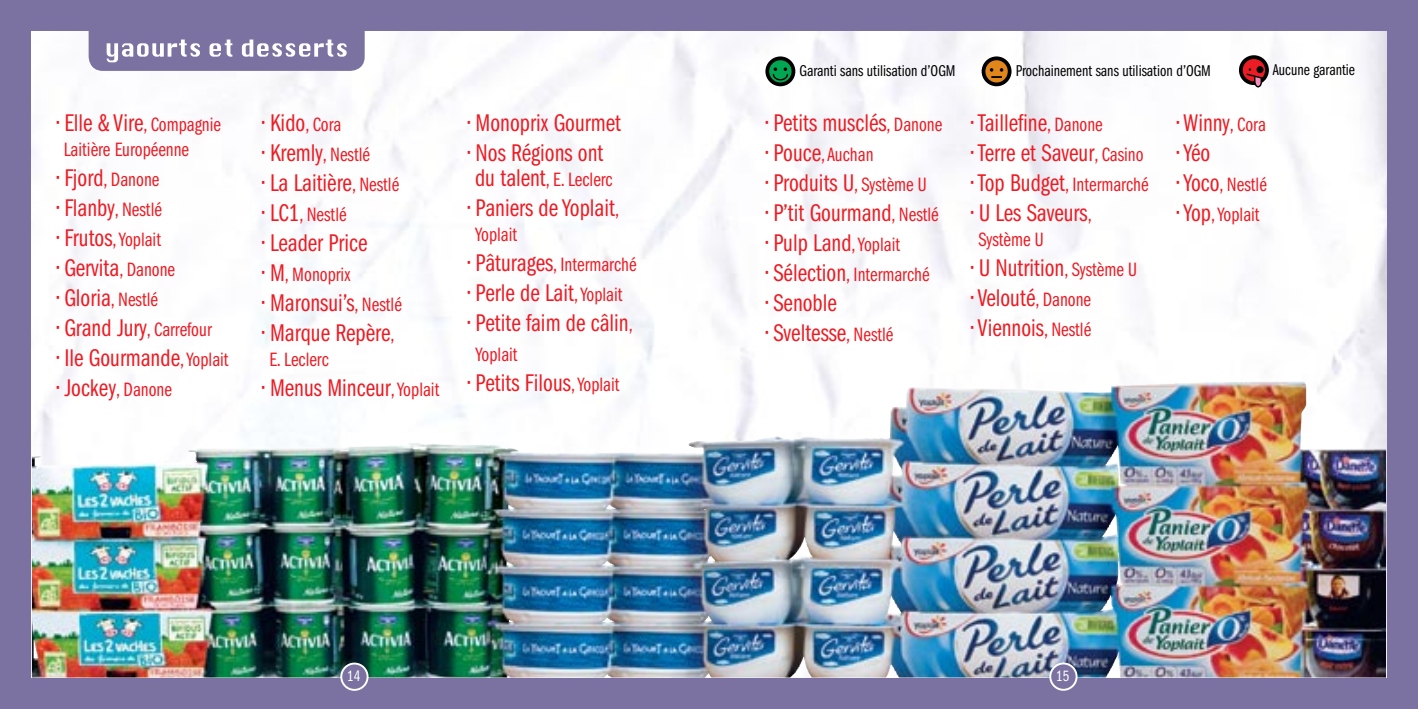
<style>
.page{position:relative;width:1418px;height:709px;background:#fff}
.page>*{position:absolute;margin:0;border:0;box-sizing:border-box;transform-origin:0 0}
.t1{font:25px "ITC Franklin Gothic Std Bk Cp";color:#ed1c24}
.t2{font:20px "ITC Franklin Gothic Std Bk Cp";color:#ed1c24}
.t3{font:16.25px "ITC Franklin Gothic Std Bk Cp";color:#000}
.t4{font:15.5px "ITC Franklin Gothic Std Bk Cp";color:#fff}
.s1{font-size:20px}
.s2{font-size:25px}
</style>
<div class="page">
<div style="left:0;top:0;width:709px;height:709px;background:#7b72a1"></div>
<div style="left:32px;top:32px;width:677px;height:350px;background:#fdfdfe"></div>
<img style="left:32px;top:382px;width:639px;height:295px">
<div style="left:89px;top:13px;width:276px;height:58px;background:#7b72a1;border-radius:14px"></div>
<svg style="left:107px;top:40px;width:240px;height:22px"></svg>
<div style="left:341px;top:663px;width:26px;height:27px;background:#7b72a1;border-radius:50%"></div>
<div style="left:340px;top:662px;width:28px;height:29px;border:2px solid #fff;border-radius:50%"></div>
<div style="left:709px;top:0;width:708px;height:709px;background:#7b72a1"></div>
<div style="left:709px;top:32px;width:676px;height:645px;background:#fff"></div>
<img style="left:671px;top:381px;width:714px;height:296px">
<div style="left:1050px;top:663px;width:26px;height:26px;background:#7b72a1;border-radius:50%"></div>
<div style="left:1049px;top:662px;width:28px;height:28px;border:2px solid #fff;border-radius:50%"></div>
<svg style="left:767px;top:58px;width:26px;height:26px"></svg>
<div style="left:765px;top:56px;width:30px;height:30px;border:4px solid #000;border-radius:50%"></div>
<svg style="left:772px;top:68px;width:16px;height:13px"></svg>
<svg style="left:983px;top:58px;width:26px;height:26px"></svg>
<div style="left:981px;top:56px;width:30px;height:30px;border:4px solid #000;border-radius:50%"></div>
<svg style="left:990px;top:68px;width:13px;height:10px"></svg>
<svg style="left:1240px;top:57px;width:26px;height:26px"></svg>
<div style="left:1238px;top:55px;width:30px;height:30px;border:4px solid #000;border-radius:50%"></div>
<svg style="left:1244px;top:31px;width:22px;height:57px"></svg>
<p class="t1" style="left:57px;top:109px;width:166px">• Elle &amp; Vire<span class="s1">, Compagnie</span></p>
<p class="t2" style="left:64px;top:138px;width:127px">Laitière Européenne</p>
<p class="t2" style="left:57px;top:168px;width:104px"><span class="s2">• Fjord</span>, Danone</p>
<p class="t1" style="left:57px;top:194px;width:107px">• Flanby<span class="s1">, Nestlé</span></p>
<p class="t2" style="left:57px;top:228px;width:106px"><span class="s2">• Frutos</span>, Yoplait</p>
<p class="t1" style="left:57px;top:254px;width:120px">• Gervita<span class="s1">, Danone</span></p>
<p class="t1" style="left:57px;top:284px;width:103px">• Gloria<span class="s1">, Nestlé</span></p>
<p class="t1" style="left:57px;top:314px;width:156px">• Grand Jury<span class="s1">, Carrefour</span></p>
<p class="t1" style="left:57px;top:344px;width:173px">• Ile Gourmande<span class="s1">, Yoplait</span></p>
<p class="t1" style="left:57px;top:374px;width:117px">• Jockey<span class="s1">, Danone</span></p>
<p class="t1" style="left:262px;top:109px;width:80px">• Kido<span class="s1">, Cora</span></p>
<p class="t1" style="left:262px;top:139px;width:109px">• Kremly<span class="s1">, Nestlé</span></p>
<p class="t1" style="left:262px;top:169px;width:138px">• La Laitière<span class="s1">, Nestlé</span></p>
<p class="t2" style="left:262px;top:203px;width:86px"><span class="s2">• LC1</span>, Nestlé</p>
<p class="t1" style="left:262px;top:229px;width:106px">• Leader Price</p>
<p class="t2" style="left:262px;top:263px;width:90px"><span class="s2">• M</span>, Monoprix</p>
<p class="t1" style="left:262px;top:289px;width:141px">• Maronsui’s<span class="s1">, Nestlé</span></p>
<p class="t1" style="left:262px;top:319px;width:134px">• Marque Repère<span class="s1">,</span></p>
<p class="t2" style="left:269px;top:348px;width:61px">E. Leclerc</p>
<p class="t1" style="left:262px;top:374px;width:179px">• Menus Minceur<span class="s1">, Yoplait</span></p>
<p class="t1" style="left:468px;top:109px;width:155px">• Monoprix Gourmet</p>
<p class="t1" style="left:468px;top:139px;width:137px">• Nos Régions ont</p>
<p class="t2" style="left:475px;top:168px;width:139px"><span class="s2">du talent</span>, E. Leclerc</p>
<p class="t1" style="left:468px;top:194px;width:153px">• Paniers de Yoplait<span class="s1">,</span></p>
<p class="t2" style="left:475px;top:223px;width:44px">Yoplait</p>
<p class="t2" style="left:468px;top:253px;width:170px"><span class="s2">• Pâturages</span>, Intermarché</p>
<p class="t1" style="left:468px;top:279px;width:156px">• Perle de Lait<span class="s1">, Yoplait</span></p>
<p class="t1" style="left:468px;top:309px;width:166px">• Petite faim de câlin<span class="s1">,</span></p>
<p class="t2" style="left:475px;top:343px;width:44px">Yoplait</p>
<p class="t1" style="left:468px;top:369px;width:153px">• Petits Filous<span class="s1">, Yoplait</span></p>
<p class="t4" style="left:347px;top:667px;width:15px">14</p>
<p class="t3" style="left:799px;top:62px;width:157px">Garanti sans utilisation d’OGM</p>
<p class="t3" style="left:1015px;top:61px;width:197px">Prochainement sans utilisation d’OGM</p>
<p class="t3" style="left:1272px;top:61px;width:84px">Aucune garantie</p>
<p class="t1" style="left:765px;top:109px;width:178px">• Petits musclés<span class="s1">, Danone</span></p>
<p class="t2" style="left:765px;top:143px;width:109px"><span class="s2">• Pouce</span>, Auchan</p>
<p class="t1" style="left:765px;top:169px;width:162px">• Produits U<span class="s1">, Système U</span></p>
<p class="t1" style="left:765px;top:199px;width:175px">• P’tit Gourmand<span class="s1">, Nestlé</span></p>
<p class="t1" style="left:765px;top:229px;width:136px">• Pulp Land<span class="s1">, Yoplait</span></p>
<p class="t2" style="left:765px;top:263px;width:165px"><span class="s2">• Sélection</span>, Intermarché</p>
<p class="t1" style="left:765px;top:289px;width:73px">• Senoble</p>
<p class="t1" style="left:765px;top:319px;width:129px">• Sveltesse<span class="s1">, Nestlé</span></p>
<p class="t1" style="left:971px;top:109px;width:133px">• Taillefine<span class="s1">, Danone</span></p>
<p class="t1" style="left:971px;top:139px;width:174px">• Terre et Saveur<span class="s1">, Casino</span></p>
<p class="t2" style="left:971px;top:173px;width:179px"><span class="s2">• Top Budget</span>, Intermarché</p>
<p class="t1" style="left:971px;top:199px;width:122px">• U Les Saveurs<span class="s1">,</span></p>
<p class="t2" style="left:978px;top:228px;width:67px">Système U</p>
<p class="t1" style="left:971px;top:254px;width:167px">• U Nutrition<span class="s1">, Système U</span></p>
<p class="t1" style="left:971px;top:284px;width:121px">• Velouté<span class="s1">, Danone</span></p>
<p class="t1" style="left:971px;top:314px;width:121px">• Viennois<span class="s1">, Nestlé</span></p>
<p class="t1" style="left:1176px;top:109px;width:90px">• Winny<span class="s1">, Cora</span></p>
<p class="t1" style="left:1176px;top:139px;width:35px">• Yéo</p>
<p class="t2" style="left:1176px;top:173px;width:91px"><span class="s2">• Yoco</span>, Nestlé</p>
<p class="t2" style="left:1176px;top:203px;width:84px"><span class="s2">• Yop</span>, Yoplait</p>
<p class="t4" style="left:1056px;top:667px;width:15px">15</p>
</div>
